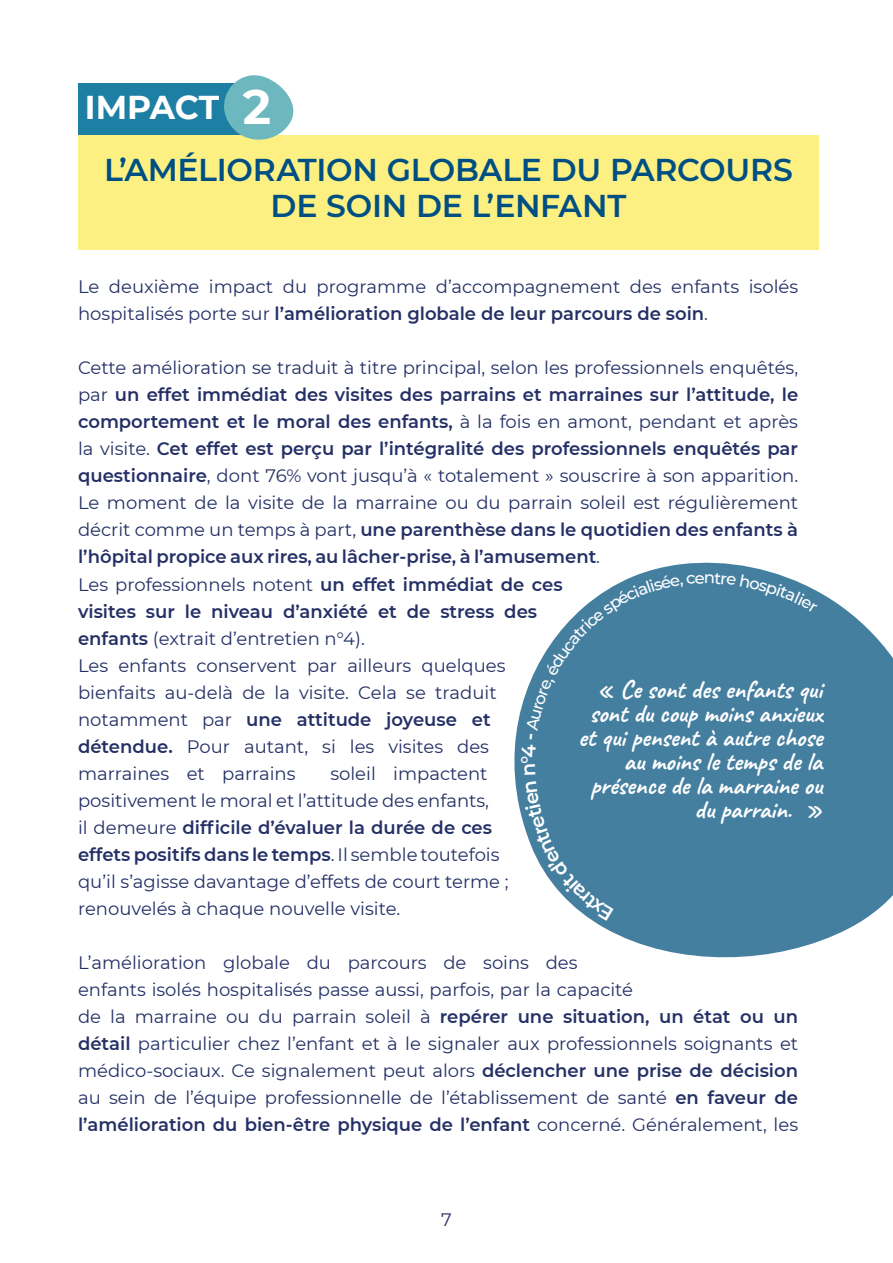
<style>
.page{position:relative;width:893px;height:1263px;background:#fff}
.page>*{position:absolute;margin:0;border:0;box-sizing:border-box;transform-origin:0 0}
.t1{font:700 48px "Montserrat";color:#fff}
.t2{font:700 33px "Montserrat";letter-spacing:-.005em;color:#fff}
.Impact{font:600 31.5px/36px "Montserrat";letter-spacing:-.01em;color:#004f82;text-align:center}
.t3{font:700 25.5px/24px "Caveat";letter-spacing:-.005em;color:#fff;text-align:right}
.t4{font:600 19.5px "Montserrat";color:#fff}
.Regular{font:18px/27px "Montserrat";color:#243065}
.Regular-2{font:600 18px/27px "Montserrat";color:#243065}
.s1{font-weight:600}
.s2{font-weight:400}
</style>
<div class="page">
<div style="left:78px;top:135px;width:741px;height:114px;background:#fcf082"></div>
<div style="left:78px;top:84px;width:185px;height:51px;background:#1e7fa5"></div>
<svg style="left:223px;top:75px;width:71px;height:65px"></svg>
<svg style="left:514px;top:562px;width:379px;height:396px;fill:#457fa0"></svg>
<svg style="left:525px;top:781px;width:89px;height:140px"></svg>
<svg style="left:525px;top:764px;width:11px;height:11px"></svg>
<svg style="left:521px;top:573px;width:296px;height:184px;background:#588caa"></svg>
<p class="t2" style="left:85px;top:84px;width:136px">IMPACT</p>
<p class="t1" style="left:243px;top:73px;width:30px">2</p>
<p class="Impact" style="left:104px;top:150px;width:690px">L’AMÉLIORATION GLOBALE DU PARCOURS<br>DE SOIN DE L’ENFANT</p>
<p class="Regular" style="left:78px;top:273px;width:722px">Le deuxième impact du programme d’accompagnement des enfants isolés hospitalisés porte sur <span class="s1">l’amélioration globale de leur parcours de soin</span>.</p>
<p class="Regular-2" style="left:78px;top:354px;width:722px"><span class="s2">Cette amélioration se traduit à titre principal, selon les professionnels enquêtés, par</span> un effet immédiat des visites des parrains et marraines sur l’attitude, le comportement et le moral des enfants, <span class="s2">à la fois en amont, pendant et après la visite.</span> Cet effet est perçu par l’intégralité des professionnels enquêtés par questionnaire<span class="s2">, dont 76% vont jusqu’à « totalement » souscrire à son apparition.<br>Le moment de la visite de la marraine ou du parrain soleil est régulièrement décrit comme un temps à part,</span> une parenthèse dans le quotidien des enfants à l’hôpital propice aux rires, au lâcher-prise, à l’amusement<span class="s2">.<br>Les professionnels notent</span> un effet immédiat de ces<br>visites sur le niveau d’anxiété et de stress des<br>enfants <span class="s2">(extrait d’entretien n°4).</span></p>
<p class="Regular" style="left:78px;top:651px;width:429px">Les enfants conservent par ailleurs quelques bienfaits au-delà de la visite. Cela se traduit notamment par <span class="s1">une attitude joyeuse et détendue.</span> Pour autant, si les visites des marraines et parrains</p>
<p class="t3" style="left:578px;top:677px;width:246px">« Ce sont des enfants qui sont du coup moins anxieux et qui pensent à autre chose au moins le temps de la présence de la marraine ou du parrain. »</p>
<p class="t4" style="left:514px;top:764px;width:10px;rotate:-90deg">°</p>
<p class="Regular" style="left:78px;top:759px;width:432px;text-indent:252px">soleil impactent positivement le moral et l’attitude des enfants,<br>il demeure <span class="s1">difficile d’évaluer la durée de ces effets positifs dans le temps</span>. Il semble toutefois qu’il s’agisse davantage d’effets de court terme ; renouvelés à chaque nouvelle visite.</p>
<p class="Regular" style="left:78px;top:948px;width:722px">L’amélioration globale du parcours de soins des<br>enfants isolés hospitalisés passe aussi, parfois, par la capacité<br>de la marraine ou du parrain soleil à <span class="s1">repérer une situation, un état ou un détail</span> particulier chez l’enfant et à le signaler aux professionnels soignants et médico-sociaux. Ce signalement peut alors <span class="s1">déclencher une prise de décision </span>au sein de l’équipe professionnelle de l’établissement de santé <span class="s1">en faveur de l’amélioration du bien-être physique de l’enfant</span> concerné. Généralement, les</p>
<p class="Regular" style="left:441px;top:1206px;width:12px">7</p>
</div>
